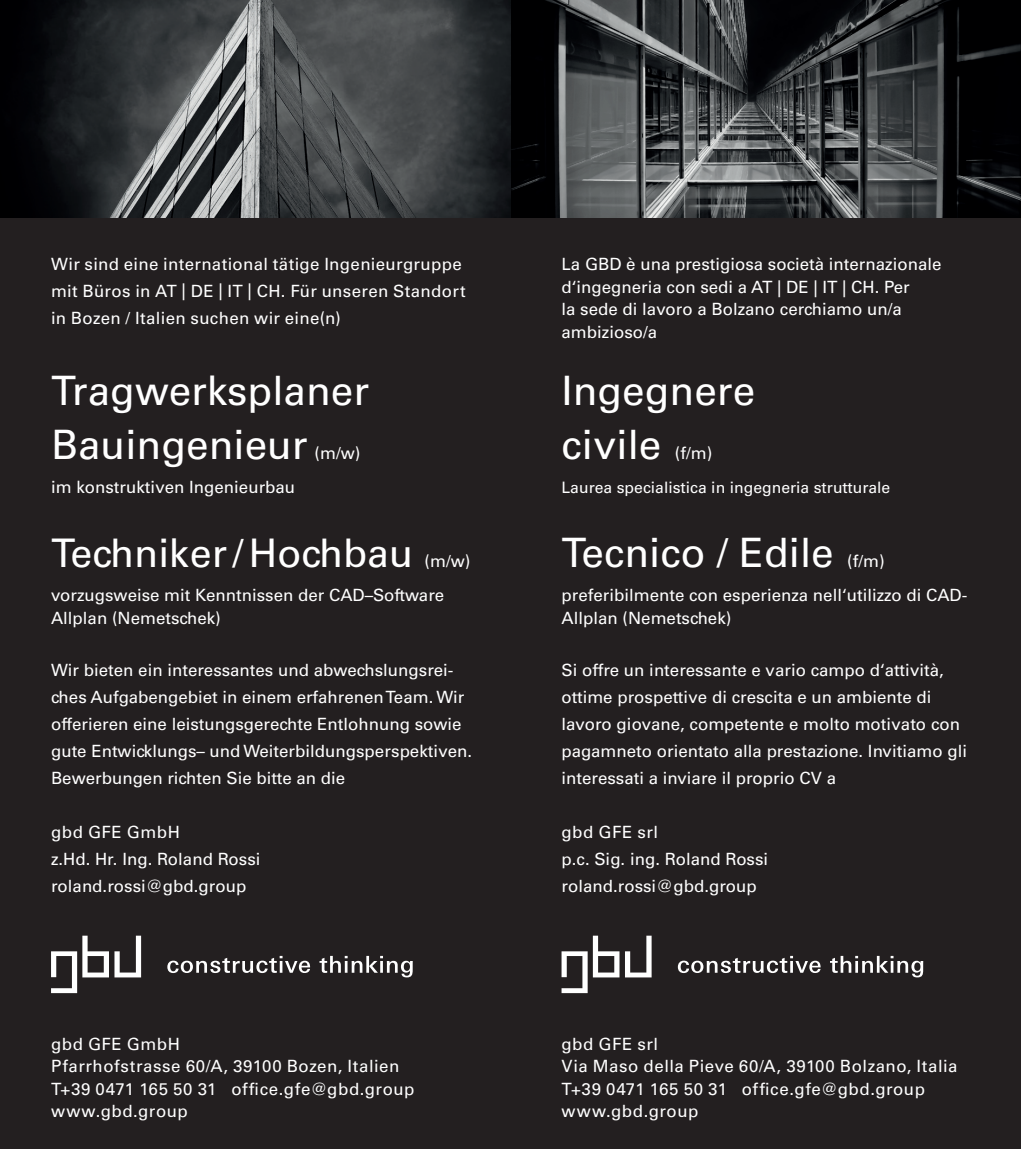
<style>
.page{position:relative;width:1021px;height:1149px;background:#fff}
.page>*{position:absolute;margin:0;border:0;box-sizing:border-box;transform-origin:0 0}
.t1{font:40.5px/54px "Univers LT Std";color:#fff}
.t2{font:39.38px "Univers LT Std";color:#fff}
.t3{font:16.88px/27px "Univers LT Std";color:#fff}
.t4{font:16.88px/22.5px "Univers LT Std";letter-spacing:.03em;color:#fff}
.t5{font:16.88px/27px "Univers LT Std";letter-spacing:.02em;color:#fff}
.t6{font:15.75px "Univers LT Std";color:#fff}
</style>
<div class="page">
<div style="left:0;top:0;width:510px;height:1148px;background:#231f20"></div>
<div style="left:510px;top:0;width:510px;height:1148px;background:#231f20"></div>
<svg style="left:167px;top:955px;width:246px;height:22px"></svg>
<svg style="left:51px;top:935px;width:90px;height:57px"></svg>
<img style="left:0;top:0;width:1020px;height:217px">
<svg style="left:678px;top:955px;width:245px;height:22px"></svg>
<svg style="left:593px;top:935px;width:26px;height:42px"></svg>
<svg style="left:561px;top:951px;width:26px;height:41px"></svg>
<svg style="left:625px;top:935px;width:26px;height:42px"></svg>
<p class="t5" style="left:51px;top:251px;width:416px">Wir sind eine international tätige Ingenieurgruppe mit Büros in AT | DE | IT | CH. Für unseren Standort in Bozen / Italien suchen wir eine(n)</p>
<h1 class="t1" style="left:51px;top:364px;width:319px">Tragwerksplaner<br>Bauingenieur</h1>
<p class="t3" style="left:314px;top:440px;width:47px">(m/w)</p>
<p class="t3" style="left:51px;top:473px;width:246px">im konstruktiven Ingenieurbau</p>
<h2 class="t2" style="left:51px;top:530px;width:364px">Techniker/Hochbau</h2>
<p class="t3" style="left:51px;top:544px;width:421px;line-height:33.8px;text-indent:373px">(m/w) vorzugsweise mit Kenntnissen der CAD–Software</p>
<p class="t3" style="left:51px;top:604px;width:171px">Allplan (Nemetschek)</p>
<p class="t3" style="left:51px;top:656px;width:422px">Wir bieten ein interessantes und abwechslungsrei&shy;ches Aufgabengebiet in einem erfahrenen Team. Wir offerieren eine leistungsgerechte Entlohnung sowie gute Entwicklungs– und Weiterbildungsperspektiven.<br>Bewerbungen richten Sie bitte an die</p>
<p class="t3" style="left:51px;top:818px;width:211px">gbd GFE GmbH<br>z.Hd. Hr. Ing. Roland Rossi roland.rossi@gbd.group</p>
<p class="t4" style="left:51px;top:1031px;width:365px">gbd GFE GmbH<br>Pfarrhofstrasse 60/A, 39100 Bozen, Italien<br>T+39 0471 165 50 31 office.gfe@gbd.group www.gbd.group</p>
<p class="t3" style="left:561px;top:253px;width:381px;line-height:22.5px">La GBD è una prestigiosa società internazionale d‘ingegneria con sedi a AT | DE | IT | CH. Per<br>la sede di lavoro a Bolzano cerchiamo un/a ambizioso/a</p>
<h1 class="t1" style="left:561px;top:364px;width:195px">Ingegnere civile</h1>
<p class="t3" style="left:675px;top:440px;width:39px">(f/m)</p>
<p class="t6" style="left:561px;top:478px;width:330px">Laurea specialistica in ingegneria strutturale</p>
<h1 class="t1" style="left:561px;top:526px;width:274px">Tecnico / Edile</h1>
<p class="t3" style="left:561px;top:544px;width:407px;line-height:33.8px;text-indent:286px">(f/m) preferibilmente con esperienza nell‘utilizzo di CAD-</p>
<p class="t3" style="left:561px;top:604px;width:171px">Allplan (Nemetschek)</p>
<p class="t3" style="left:561px;top:656px;width:407px">Si offre un interessante e vario campo d‘attività, ottime prospettive di crescita e un ambiente di lavoro giovane, competente e molto motivato con pagamneto orientato alla prestazione. Invitiamo gli interessati a inviare il proprio CV a</p>
<p class="t3" style="left:561px;top:818px;width:208px">gbd GFE srl<br>p.c. Sig. ing. Roland Rossi roland.rossi@gbd.group</p>
<p class="t4" style="left:561px;top:1031px;width:397px">gbd GFE srl<br>Via Maso della Pieve 60/A, 39100 Bolzano, Italia<br>T+39 0471 165 50 31 office.gfe@gbd.group www.gbd.group</p>
</div>
